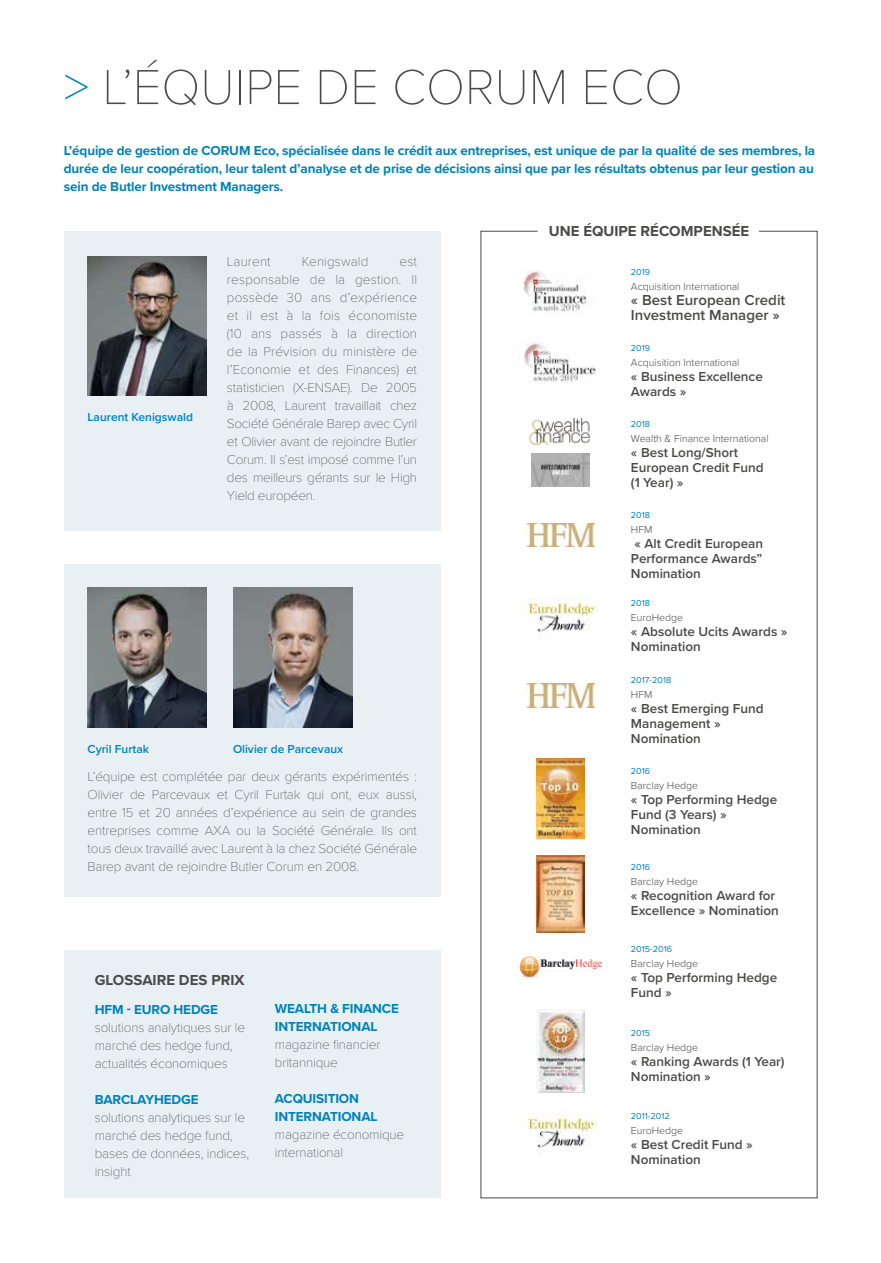
<style>
.page{position:relative;width:881px;height:1263px;background:#fff}
.page>*{position:absolute;margin:0;border:0;box-sizing:border-box;transform-origin:0 0}
.t1{font:100 51px "Proxima Nova T";color:#4a4a49}
.t2{font:600 15px/15px "Proxima Nova";color:#4a4a49}
.t3{font:700 15px "Proxima Nova";color:#4a4a49}
.t4{font:100 13.5px/18px "Proxima Nova T";letter-spacing:-.01em;color:#4a4a49}
.t5{font:600 13.5px/15px "Proxima Nova";color:#4a4a49}
.t6{font:700 13.5px/18px "Proxima Nova";letter-spacing:-.01em;color:#0082b9}
.t7{font:100 13.5px "Proxima Nova T";letter-spacing:.01em;color:#4a4a49}
.t8{font:600 12px "Proxima Nova";color:#0082b9}
.t9{font:300 10.5px "Proxima Nova";color:#4a4a49}
.t10{font:9px "Proxima Nova";color:#0082b9}
.s1{color:#0082b9}
</style>
<div class="page">
<svg style="left:480px;top:231px;width:337px;height:967px"></svg>
<div style="left:64px;top:231px;width:376px;height:300px;background:#e8f0f3"></div>
<div style="left:64px;top:564px;width:376px;height:332px;background:#e8f0f3"></div>
<div style="left:64px;top:950px;width:376px;height:248px;background:#e8f0f3"></div>
<img style="left:87px;top:256px;width:120px;height:139px">
<img style="left:87px;top:587px;width:120px;height:140px">
<img style="left:233px;top:587px;width:119px;height:140px">
<img style="left:526px;top:684px;width:68px;height:23px">
<img style="left:526px;top:523px;width:68px;height:24px">
<img style="left:519px;top:957px;width:82px;height:20px">
<img style="left:519px;top:1112px;width:81px;height:42px">
<img style="left:519px;top:597px;width:81px;height:42px">
<img style="left:528px;top:419px;width:63px;height:28px">
<img style="left:531px;top:454px;width:58px;height:33px">
<img style="left:523px;top:271px;width:74px;height:42px">
<img style="left:508px;top:342px;width:104px;height:42px">
<img style="left:536px;top:1010px;width:48px;height:82px">
<img style="left:536px;top:758px;width:48px;height:81px">
<img style="left:536px;top:856px;width:48px;height:77px">
<h1 class="t1" style="left:64px;top:49px;width:620px"><span class="s1">&gt;</span> L’ÉQUIPE DE CORUM ECO</h1>
<p class="t6" style="left:64px;top:141px;width:752px;text-align:justify">L’équipe de gestion de CORUM Eco, spécialisée dans le crédit aux entreprises, est unique de par la qualité de ses membres, la durée de leur coopération, leur talent d’analyse et de prise de décisions ainsi que par les résultats obtenus par leur gestion au sein de Butler Investment Managers.</p>
<p class="t3" style="left:548px;top:220px;width:202px">UNE ÉQUIPE RÉCOMPENSÉE</p>
<p class="t8" style="left:87px;top:408px;width:107px">Laurent Kenigswald</p>
<p class="t7" style="left:227px;top:251px;width:45px">Laurent</p>
<p class="t7" style="left:302px;top:251px;width:68px">Kenigswald</p>
<p class="t4" style="left:227px;top:252px;width:191px;text-align:justify;text-indent:172px">est responsable de la gestion. Il possède 30 ans d’expérience et il est à la fois économiste (10 ans passés à la direction de la Prévision du ministère de l’Economie et des Finances) et statisticien (X-ENSAE). De 2005 à 2008, Laurent travaillait chez Société Générale Barep avec Cyril et Olivier avant de rejoindre Butler Corum. Il s’est imposé comme l’un des meilleurs gérants sur le High Yield européen.</p>
<p class="t8" style="left:87px;top:740px;width:63px">Cyril Furtak</p>
<p class="t8" style="left:233px;top:740px;width:112px">Olivier de Parcevaux</p>
<p class="t4" style="left:87px;top:766px;width:331px;text-align:justify">L’équipe est complétée par deux gérants expérimentés :<br>Olivier de Parcevaux et Cyril Furtak qui ont, eux aussi, entre 15 et 20 années d’expérience au sein de grandes entreprises comme AXA ou la Société Générale. Ils ont tous deux travaillé avec Laurent à la chez Société Générale Barep avant de rejoindre Butler Corum en 2008.</p>
<p class="t3" style="left:95px;top:968px;width:151px">GLOSSAIRE DES PRIX</p>
<p class="t6" style="left:95px;top:1000px;width:125px">HFM - EURO HEDGE</p>
<p class="t4" style="left:95px;top:1017px;width:152px">solutions analytiques sur le marché des hedge fund, actualités économiques</p>
<p class="t6" style="left:95px;top:1090px;width:105px">BARCLAYHEDGE</p>
<p class="t4" style="left:95px;top:1107px;width:156px">solutions analytiques sur le marché des hedge fund, bases de données, indices, insight</p>
<p class="t6" style="left:275px;top:1000px;width:126px">WEALTH &amp; FINANCE<br>INTERNATIONAL</p>
<p class="t4" style="left:275px;top:1035px;width:107px">magazine financier britannique</p>
<p class="t6" style="left:275px;top:1090px;width:104px">ACQUISITION<br>INTERNATIONAL</p>
<p class="t4" style="left:275px;top:1125px;width:131px">magazine économique international</p>
<p class="t10" style="left:630px;top:265px;width:21px">2019</p>
<p class="t9" style="left:630px;top:279px;width:110px">Acquisition International</p>
<p class="t2" style="left:630px;top:292px;width:156px">« Best European Credit<br>Investment Manager »</p>
<p class="t10" style="left:630px;top:341px;width:21px">2019</p>
<p class="t9" style="left:630px;top:355px;width:110px">Acquisition International</p>
<p class="t5" style="left:630px;top:369px;width:133px">« Business Excellence<br>Awards »</p>
<p class="t10" style="left:630px;top:417px;width:21px">2018</p>
<p class="t9" style="left:630px;top:430px;width:139px">Wealth &amp; Finance International</p>
<p class="t5" style="left:630px;top:444px;width:134px">« Best Long/Short<br>European Credit Fund (1 Year) »</p>
<p class="t10" style="left:630px;top:508px;width:21px">2018</p>
<p class="t9" style="left:630px;top:522px;width:23px">HFM</p>
<p class="t5" style="left:630px;top:536px;width:134px;text-align:justify">« Alt Credit European Performance Awards” Nomination</p>
<p class="t10" style="left:630px;top:596px;width:21px">2018</p>
<p class="t9" style="left:630px;top:609px;width:54px">EuroHedge</p>
<p class="t5" style="left:630px;top:623px;width:158px">« Absolute Ucits Awards »<br>Nomination</p>
<p class="t10" style="left:630px;top:673px;width:42px">2017-2018</p>
<p class="t9" style="left:630px;top:686px;width:23px">HFM</p>
<p class="t5" style="left:630px;top:700px;width:134px">« Best Emerging Fund<br>Management »<br>Nomination</p>
<p class="t10" style="left:630px;top:765px;width:21px">2016</p>
<p class="t9" style="left:630px;top:778px;width:69px">Barclay Hedge</p>
<p class="t5" style="left:630px;top:792px;width:148px">« Top Performing Hedge<br>Fund (3 Years) »<br>Nomination</p>
<p class="t10" style="left:630px;top:860px;width:21px">2016</p>
<p class="t9" style="left:630px;top:874px;width:69px">Barclay Hedge</p>
<p class="t5" style="left:630px;top:888px;width:149px">« Recognition Award for<br>Excellence » Nomination</p>
<p class="t10" style="left:630px;top:942px;width:43px">2015-2016</p>
<p class="t9" style="left:630px;top:955px;width:69px">Barclay Hedge</p>
<p class="t5" style="left:630px;top:969px;width:148px">« Top Performing Hedge<br>Fund »</p>
<p class="t10" style="left:630px;top:1026px;width:21px">2015</p>
<p class="t9" style="left:630px;top:1039px;width:69px">Barclay Hedge</p>
<p class="t5" style="left:630px;top:1053px;width:155px">« Ranking Awards (1 Year)<br>Nomination »</p>
<p class="t10" style="left:630px;top:1109px;width:40px">2011-2012</p>
<p class="t9" style="left:630px;top:1122px;width:54px">EuroHedge</p>
<p class="t5" style="left:630px;top:1136px;width:123px">« Best Credit Fund »<br>Nomination</p>
</div>
